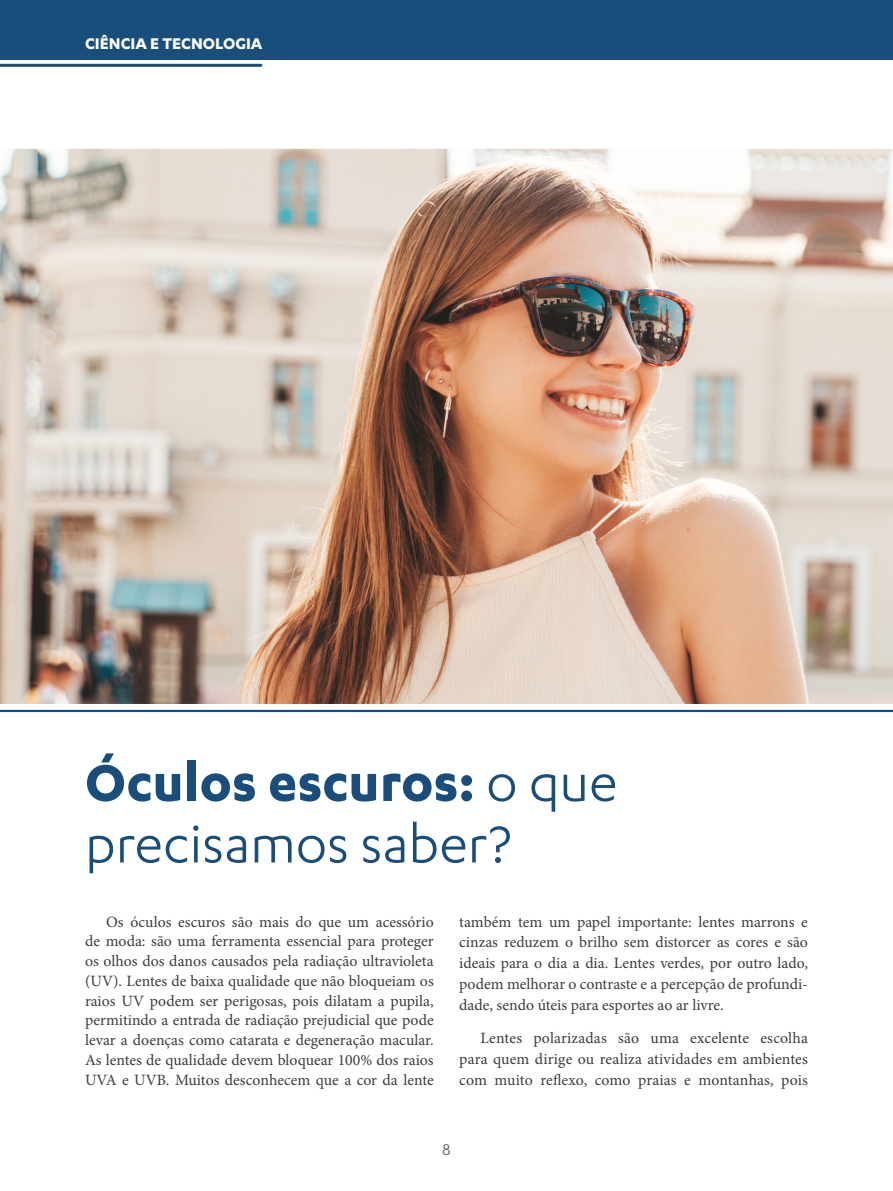
<style>
.page{position:relative;width:893px;height:1191px;background:#fff}
.page>*{position:absolute;margin:0;border:0;box-sizing:border-box;transform-origin:0 0}
.t1{font:60px/61.5px "Karbon";color:#194d7c}
.t2{font:700 18px "Karbon";color:#fff}
.t3{font:18px "Karbon";color:#575756}
.t4{font:15.75px/19.8px "Minion Pro";color:#3c3c3b;text-align:justify}
.s1{font-weight:700}
</style>
<div class="page">
<div style="left:0;top:0;width:893px;height:60px;background:#194d7c"></div>
<hr style="left:0;top:64px;width:261px;height:3px;background:#194d7c">
<img style="left:0;top:149px;width:893px;height:555px">
<p class="t2" style="left:85px;top:33px;width:179px">CIÊNCIA E TECNOLOGIA</p>
<h1 class="t1" style="left:85px;top:750px;width:534px"><span class="s1">Óculos escuros:</span> o que precisamos saber?</h1>
<p class="t4" style="left:85px;top:911px;width:350px;text-indent:21px">Os óculos escuros são mais do que um acessório de moda: são uma ferramenta essencial para proteger os olhos dos danos causados pela radiação ultravioleta (UV). Lentes de baixa qualidade que não bloqueiam os raios UV podem ser perigosas, pois dilatam a pupila, permitindo a entrada de radiação prejudicial que pode levar a doenças como catarata e degeneração macular.<br>As lentes de qualidade devem bloquear 100% dos raios UVA e UVB. Muitos desconhecem que a cor da lente</p>
<p class="t4" style="left:459px;top:911px;width:350px;line-height:20.7px">também tem um papel importante: lentes marrons e cinzas reduzem o brilho sem distorcer as cores e são ideais para o dia a dia. Lentes verdes, por outro lado, podem melhorar o contraste e a percepção de profundi&shy;dade, sendo úteis para esportes ao ar livre.</p>
<p class="t4" style="left:459px;top:1027px;width:350px;line-height:20.7px;text-indent:21px">Lentes polarizadas são uma excelente escolha para quem dirige ou realiza atividades em ambientes com muito reflexo, como praias e montanhas, pois</p>
<p class="t3" style="left:442px;top:1139px;width:10px">8</p>
</div>
